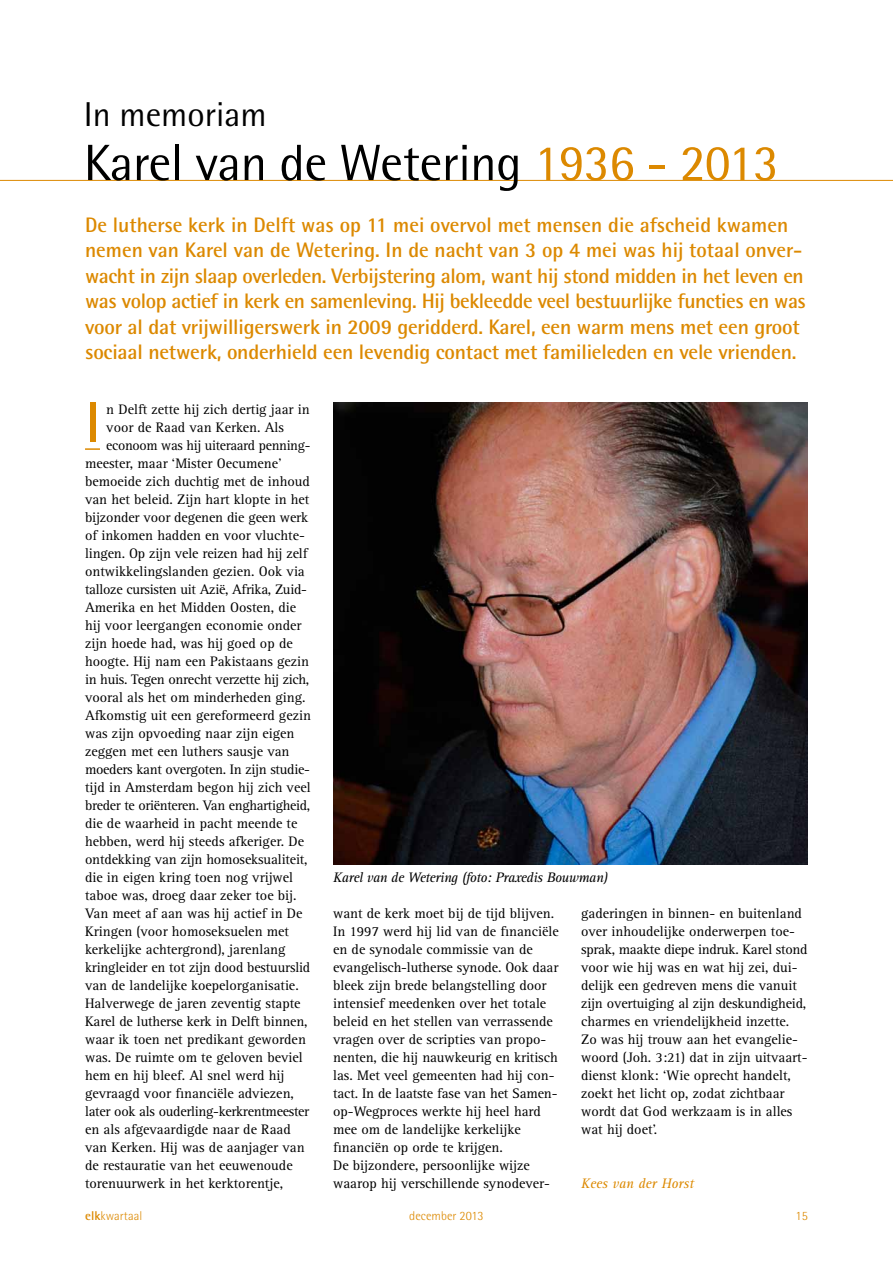
<style>
.page{position:relative;width:893px;height:1263px;background:#fff}
.page>*{position:absolute;margin:0;border:0;box-sizing:border-box;transform-origin:0 0}
.t1{font:700 57.75px "Rotis Sans Serif";color:#dc8900}
.t2{font:51px "Rotis Semi Sans";letter-spacing:-.01em;color:#000}
.t3{font:34.5px "Rotis Semi Sans";color:#000}
.t4{font:700 21px/25.5px "Rotis Semi Sans";letter-spacing:-.01em;color:#dc8900}
.t5{font:14.25px/18px "Rotis Serif";color:#000}
.t6{font:14.25px "Rotis Serif";letter-spacing:-.02em;color:#000}
.t7{font:italic 14.25px "Rotis Serif";letter-spacing:-.025em;color:#000}
.t8{font:italic 14.25px "Rotis Serif";color:#dc8900}
.t9{font:300 12.75px "Rotis Semi Sans";color:#dc8900}
.s1{color:#dc8900}
.s2{font-weight:700}
</style>
<div class="page">
<hr style="left:0;top:180px;width:893px;height:1px;background:#dc8900">
<svg style="left:85px;top:448px;width:15px;height:2px"></svg>
<img style="left:333px;top:403px;width:475px;height:461px">
<h3 class="t3" style="left:84px;top:94px;width:184px">In memoriam</h3>
<h2 class="t2" style="left:84px;top:133px;width:696px">Karel van de Wetering <span class="s1">1936 - 2013</span></h2>
<p class="t4" style="left:85px;top:212px;width:722px">De lutherse kerk in Delft was op 11 mei overvol met mensen die afscheid kwamen nemen van Karel van de Wetering. In de nacht van 3 op 4 mei was hij totaal onver&shy;wacht in zijn slaap overleden. Verbijstering alom, want hij stond midden in het leven en was volop actief in kerk en samenleving. Hij bekleedde veel bestuurlijke functies en was voor al dat vrijwilligerswerk in 2009 geridderd. Karel, een warm mens met een groot sociaal netwerk, onderhield een levendig contact met familieleden en vele vrienden.</p>
<h1 class="t1" style="left:85px;top:386px;width:16px">I</h1>
<p class="t5" style="left:106px;top:401px;width:205px">n Delft zette hij zich dertig jaar in</p>
<p class="t5" style="left:106px;top:419px;width:179px">voor de Raad van Kerken. Als</p>
<p class="t6" style="left:106px;top:437px;width:206px">econoom was hij uiteraard penning-</p>
<p class="t5" style="left:85px;top:455px;width:198px">meester, maar ‘Mister Oecumene’</p>
<p class="t5" style="left:85px;top:473px;width:226px">bemoeide zich duchtig met de inhoud</p>
<p class="t5" style="left:85px;top:491px;width:226px">van het beleid. Zijn hart klopte in het</p>
<p class="t5" style="left:85px;top:509px;width:225px">bijzonder voor degenen die geen werk</p>
<p class="t5" style="left:85px;top:527px;width:221px">of inkomen hadden en voor vluchte-</p>
<p class="t5" style="left:85px;top:545px;width:224px">lingen. Op zijn vele reizen had hij zelf</p>
<p class="t5" style="left:85px;top:563px;width:221px">ontwikkelingslanden gezien. Ook via</p>
<p class="t6" style="left:85px;top:581px;width:223px">talloze cursisten uit Azië, Afrika, Zuid-</p>
<p class="t5" style="left:85px;top:599px;width:213px">Amerika en het Midden Oosten, die</p>
<p class="t5" style="left:85px;top:617px;width:218px">hij voor leergangen economie onder</p>
<p class="t5" style="left:85px;top:635px;width:209px">zijn hoede had, was hij goed op de</p>
<p class="t5" style="left:85px;top:653px;width:226px">hoogte. Hij nam een Pakistaans gezin</p>
<p class="t6" style="left:85px;top:671px;width:226px">in huis. Tegen onrecht verzette hij zich,</p>
<p class="t5" style="left:85px;top:689px;width:222px">vooral als het om minderheden ging.</p>
<p class="t5" style="left:85px;top:707px;width:227px">Afkomstig uit een gereformeerd gezin</p>
<p class="t5" style="left:85px;top:725px;width:211px">was zijn opvoeding naar zijn eigen</p>
<p class="t5" style="left:85px;top:743px;width:206px">zeggen met een luthers sausje van</p>
<p class="t6" style="left:85px;top:761px;width:226px">moeders kant overgoten. In zijn studie-</p>
<p class="t5" style="left:85px;top:779px;width:227px">tijd in Amsterdam begon hij zich veel</p>
<p class="t6" style="left:85px;top:797px;width:227px">breder te oriënteren. Van enghartigheid,</p>
<p class="t5" style="left:85px;top:815px;width:214px">die de waarheid in pacht meende te</p>
<p class="t5" style="left:85px;top:833px;width:221px">hebben, werd hij steeds afkeriger. De</p>
<p class="t5" style="left:85px;top:851px;width:224px">ontdekking van zijn homoseksualiteit,</p>
<p class="t5" style="left:85px;top:869px;width:210px">die in eigen kring toen nog vrijwel</p>
<p class="t5" style="left:85px;top:887px;width:213px">taboe was, droeg daar zeker toe bij.</p>
<p class="t5" style="left:85px;top:905px;width:219px">Van meet af aan was hij actief in De</p>
<p class="t5" style="left:85px;top:923px;width:205px">Kringen (voor homoseksuelen met</p>
<p class="t5" style="left:85px;top:941px;width:202px">kerkelijke achtergrond), jarenlang</p>
<p class="t5" style="left:85px;top:959px;width:227px">kringleider en tot zijn dood bestuurslid</p>
<p class="t5" style="left:85px;top:977px;width:215px">van de landelijke koepelorganisatie.</p>
<p class="t5" style="left:85px;top:995px;width:217px">Halverwege de jaren zeventig stapte</p>
<p class="t5" style="left:85px;top:1013px;width:224px">Karel de lutherse kerk in Delft binnen,</p>
<p class="t5" style="left:85px;top:1031px;width:222px">waar ik toen net predikant geworden</p>
<p class="t5" style="left:85px;top:1049px;width:219px">was. De ruimte om te geloven beviel</p>
<p class="t5" style="left:85px;top:1067px;width:201px">hem en hij bleef. Al snel werd hij</p>
<p class="t5" style="left:85px;top:1085px;width:210px">gevraagd voor financiële adviezen,</p>
<p class="t6" style="left:85px;top:1103px;width:226px">later ook als ouderling-kerkrentmeester</p>
<p class="t5" style="left:85px;top:1121px;width:207px">en als afgevaardigde naar de Raad</p>
<p class="t5" style="left:85px;top:1139px;width:221px">van Kerken. Hij was de aanjager van</p>
<p class="t5" style="left:85px;top:1157px;width:209px">de restauratie van het eeuwenoude</p>
<p class="t5" style="left:85px;top:1175px;width:200px">torenuurwerk in het kerktorentje,</p>
<p class="t7" style="left:333px;top:869px;width:276px">Karel van de Wetering (foto: Praxedis Bouwman)</p>
<p class="t5" style="left:581px;top:905px;width:228px">gaderingen in binnen- en buitenland over inhoudelijke onderwerpen toe&shy;sprak, maakte diepe indruk. Karel stond voor wie hij was en wat hij zei, dui&shy;delijk een gedreven mens die vanuit zijn overtuiging al zijn deskundigheid, charmes en vriendelijkheid inzette.<br>Zo was hij trouw aan het evangelie&shy;woord (Joh. 3:21) dat in zijn uitvaart&shy;dienst klonk: ‘Wie oprecht handelt, zoekt het licht op, zodat zichtbaar wordt dat God werkzaam is in alles wat hij doet’.</p>
<p class="t5" style="left:333px;top:905px;width:227px">want de kerk moet bij de tijd blijven.<br>In 1997 werd hij lid van de financiële en de synodale commissie van de evangelisch-lutherse synode. Ook daar bleek zijn brede belangstelling door intensief meedenken over het totale beleid en het stellen van verrassende vragen over de scripties van propo&shy;nenten, die hij nauwkeurig en kritisch las. Met veel gemeenten had hij con&shy;tact. In de laatste fase van het Samen&shy;op-Wegproces werkte hij heel hard mee om de landelijke kerkelijke financiën op orde te krijgen.<br>De bijzondere, persoonlijke wijze waarop hij verschillende synodever-</p>
<p class="t8" style="left:581px;top:1175px;width:114px">Kees van der Horst</p>
<p class="t9" style="left:85px;top:1209px;width:59px"><span class="s2">elk</span>kwartaal</p>
<p class="t9" style="left:409px;top:1209px;width:76px">december 2013</p>
<p class="t9" style="left:796px;top:1209px;width:14px">15</p>
</div>
